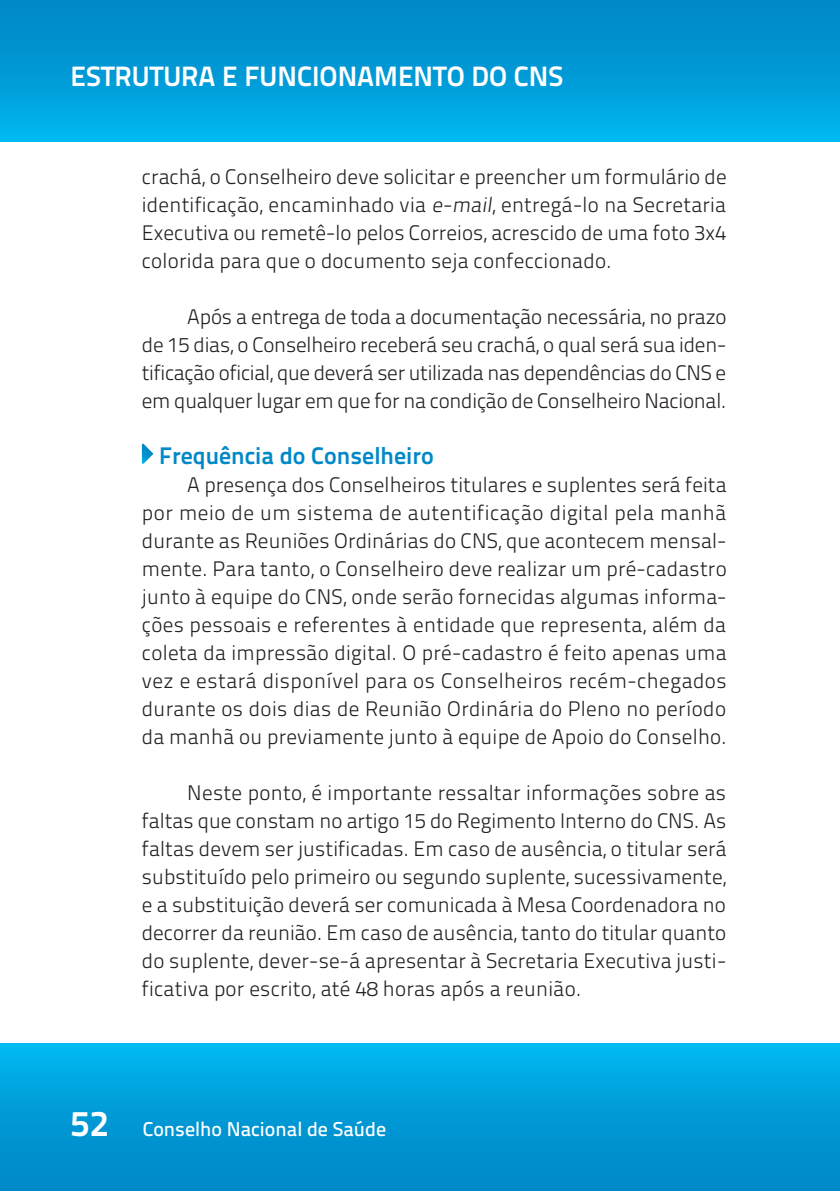
<style>
.page{position:relative;width:840px;height:1191px;background:#fff}
.page>*{position:absolute;margin:0;border:0;box-sizing:border-box;transform-origin:0 0}
.t1{font:700 28px "Titillium Text 22 L";color:#fff}
.subtitulo{font:700 24px "Titillium Text 22 L";color:#0088c7}
.texto_corrido{font:300 21px/28px "Titillium Text 22 L";letter-spacing:.01em;color:#231f20;text-align:justify}
.t2{font:500 20px "Titillium Text 22 L";color:#fff}
.s1{font-weight:700;font-size:36px}
</style>
<div class="page">
<div style="left:0;top:0;width:839px;height:142px;background:linear-gradient(to bottom,#0083c3,#00b5ed)"></div>
<div style="left:0;top:1043px;width:839px;height:148px;background:linear-gradient(to bottom,#00b6ee,#0084c4)"></div>
<svg style="left:142px;top:443px;width:11px;height:21px"></svg>
<h1 class="t1" style="left:70px;top:54px;width:494px">ESTRUTURA E FUNCIONAMENTO DO CNS</h1>
<p class="texto_corrido" style="left:142px;top:162px;width:586px">crachá, o Conselheiro deve solicitar e preencher um formulário de identificação, encaminhado via e-mail, entregá-lo na Secretaria Executiva ou remetê-lo pelos Correios, acrescido de uma foto 3x4 colorida para que o documento seja confeccionado.</p>
<p class="texto_corrido" style="left:142px;top:302px;width:586px;text-indent:45px">Após a entrega de toda a documentação necessária, no prazo de 15 dias, o Conselheiro receberá seu crachá, o qual será sua iden&shy;tificação oficial, que deverá ser utilizada nas dependências do CNS e em qualquer lugar em que for na condição de Conselheiro Nacional.</p>
<p class="subtitulo" style="left:159px;top:437px;width:276px">Frequência do Conselheiro</p>
<p class="texto_corrido" style="left:142px;top:470px;width:586px;text-indent:45px">A presença dos Conselheiros titulares e suplentes será feita por meio de um sistema de autentificação digital pela manhã durante as Reuniões Ordinárias do CNS, que acontecem mensal&shy;mente. Para tanto, o Conselheiro deve realizar um pré-cadastro junto à equipe do CNS, onde serão fornecidas algumas informa&shy;ções pessoais e referentes à entidade que representa, além da coleta da impressão digital. O pré-cadastro é feito apenas uma vez e estará disponível para os Conselheiros recém-chegados durante os dois dias de Reunião Ordinária do Pleno no período da manhã ou previamente junto à equipe de Apoio do Conselho.</p>
<p class="texto_corrido" style="left:142px;top:778px;width:586px;text-indent:45px">Neste ponto, é importante ressaltar informações sobre as faltas que constam no artigo 15 do Regimento Interno do CNS. As faltas devem ser justificadas. Em caso de ausência, o titular será substituído pelo primeiro ou segundo suplente, sucessivamente, e a substituição deverá ser comunicada à Mesa Coordenadora no decorrer da reunião. Em caso de ausência, tanto do titular quanto do suplente, dever-se-á apresentar à Secretaria Executiva justi&shy;ficativa por escrito, até 48 horas após a reunião.</p>
<p class="t2" style="left:70px;top:1114px;width:317px"><span class="s1">52</span> Conselho Nacional de Saúde</p>
</div>
